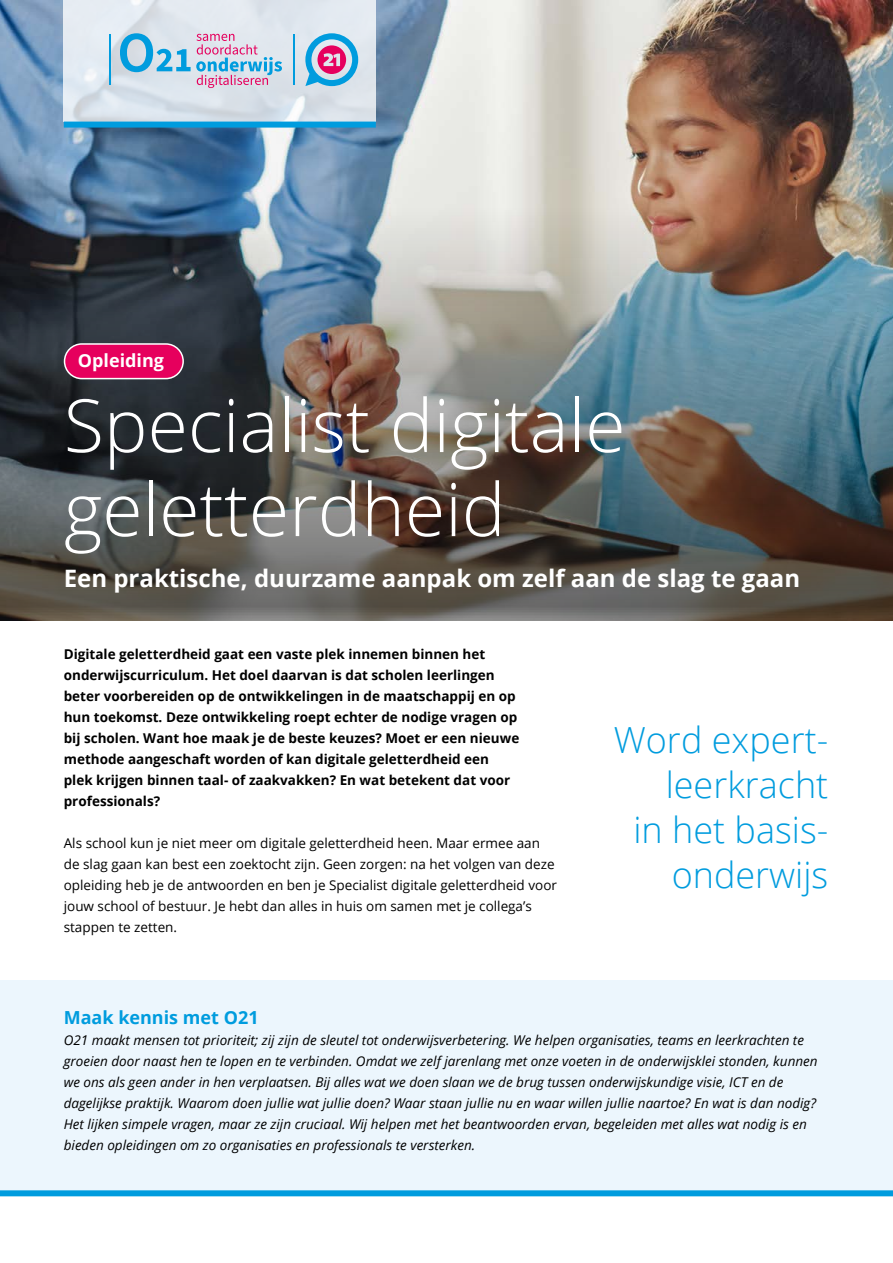
<style>
.page{position:relative;width:893px;height:1263px;background:#fff}
.page>*{position:absolute;margin:0;border:0;box-sizing:border-box;transform-origin:0 0}
.H1_wit{font:300 73.5px "Open Sans";color:#fff}
.Quote_groot{font:300 36px/45px "Open Sans";color:#009cde;text-align:right}
.H2_wit{font:700 24px "Open Sans";color:#fff}
.t1{font:700 18px "Open Sans";color:#009cde}
.H3_wit{font:700 18px "Open Sans";color:#fff}
.t2{font:italic 13.5px/21px "Open Sans";color:#000}
.Lead{font:700 13.5px/21px "Open Sans";color:#000}
.t3{font:13.5px/21px "Open Sans";color:#000}
</style>
<div class="page">
<img style="left:0;top:0;width:893px;height:206px">
<img style="left:0;top:206px;width:893px;height:415px">
<div style="left:65px;top:344px;width:118px;height:35px;background:#e6005d;border-radius:17px"></div>
<div style="left:64px;top:343px;width:120px;height:36px;border:2px solid #fff;border-radius:17px"></div>
<div style="left:0;top:980px;width:893px;height:213px;background:#ecf6fd"></div>
<div style="left:0;top:1190px;width:893px;height:6px;background:#009cde"></div>
<svg style="left:64px;top:0;width:312px;height:122px;background:#dde4ec"></svg>
<div style="left:64px;top:122px;width:312px;height:6px;background:#009cde"></div>
<svg style="left:305px;top:33px;width:53px;height:53px;background:#94a3cd"></svg>
<svg style="left:120px;top:33px;width:162px;height:55px;background:#b7cbe1"></svg>
<hr style="left:293px;top:34px;width:2px;height:51px;background:#009cde">
<hr style="left:109px;top:34px;width:2px;height:51px;background:#009cde">
<p class="H3_wit" style="left:78px;top:347px;width:88px">Opleiding</p>
<p class="H1_wit" style="left:64px;top:375px;width:563px">Specialist digitale</p>
<p class="H1_wit" style="left:64px;top:459px;width:443px">geletterdheid</p>
<p class="H2_wit" style="left:64px;top:562px;width:738px">Een praktische, duurzame aanpak om zelf aan de slag te gaan</p>
<p class="Lead" style="left:64px;top:643px;width:457px">Digitale geletterdheid gaat een vaste plek innemen binnen het onderwijscurriculum. Het doel daarvan is dat scholen leerlingen beter voorbereiden op de ontwikkelingen in de maatschappij en op hun toekomst. Deze ontwikkeling roept echter de nodige vragen op bij scholen. Want hoe maak je de beste keuzes? Moet er een nieuwe methode aangeschaft worden of kan digitale geletterdheid een plek krijgen binnen taal- of zaakvakken? En wat betekent dat voor professionals?</p>
<p class="t3" style="left:64px;top:832px;width:495px">Als school kun je niet meer om digitale geletterdheid heen. Maar ermee aan de slag gaan kan best een zoektocht zijn. Geen zorgen: na het volgen van deze opleiding heb je de antwoorden en ben je Specialist digitale geletterdheid voor jouw school of bestuur. Je hebt dan alles in huis om samen met je collega’s stappen te zetten.</p>
<p class="Quote_groot" style="left:614px;top:716px;width:216px">Word expert&shy;leerkracht<br>in het basis&shy;onderwijs</p>
<h3 class="t1" style="left:64px;top:1004px;width:196px">Maak kennis met O21</h3>
<p class="t2" style="left:64px;top:1029px;width:755px">O21 maakt mensen tot prioriteit; zij zijn de sleutel tot onderwijsverbetering. We helpen organisaties, teams en leerkrachten te groeien door naast hen te lopen en te verbinden. Omdat we zelf jarenlang met onze voeten in de onderwijsklei stonden, kunnen we ons als geen ander in hen verplaatsen. Bij alles wat we doen slaan we de brug tussen onderwijskundige visie, ICT en de dagelijkse praktijk. Waarom doen jullie wat jullie doen? Waar staan jullie nu en waar willen jullie naartoe? En wat is dan nodig?<br>Het lijken simpele vragen, maar ze zijn cruciaal. Wij helpen met het beantwoorden ervan, begeleiden met alles wat nodig is en bieden opleidingen om zo organisaties en professionals te versterken.</p>
</div>
